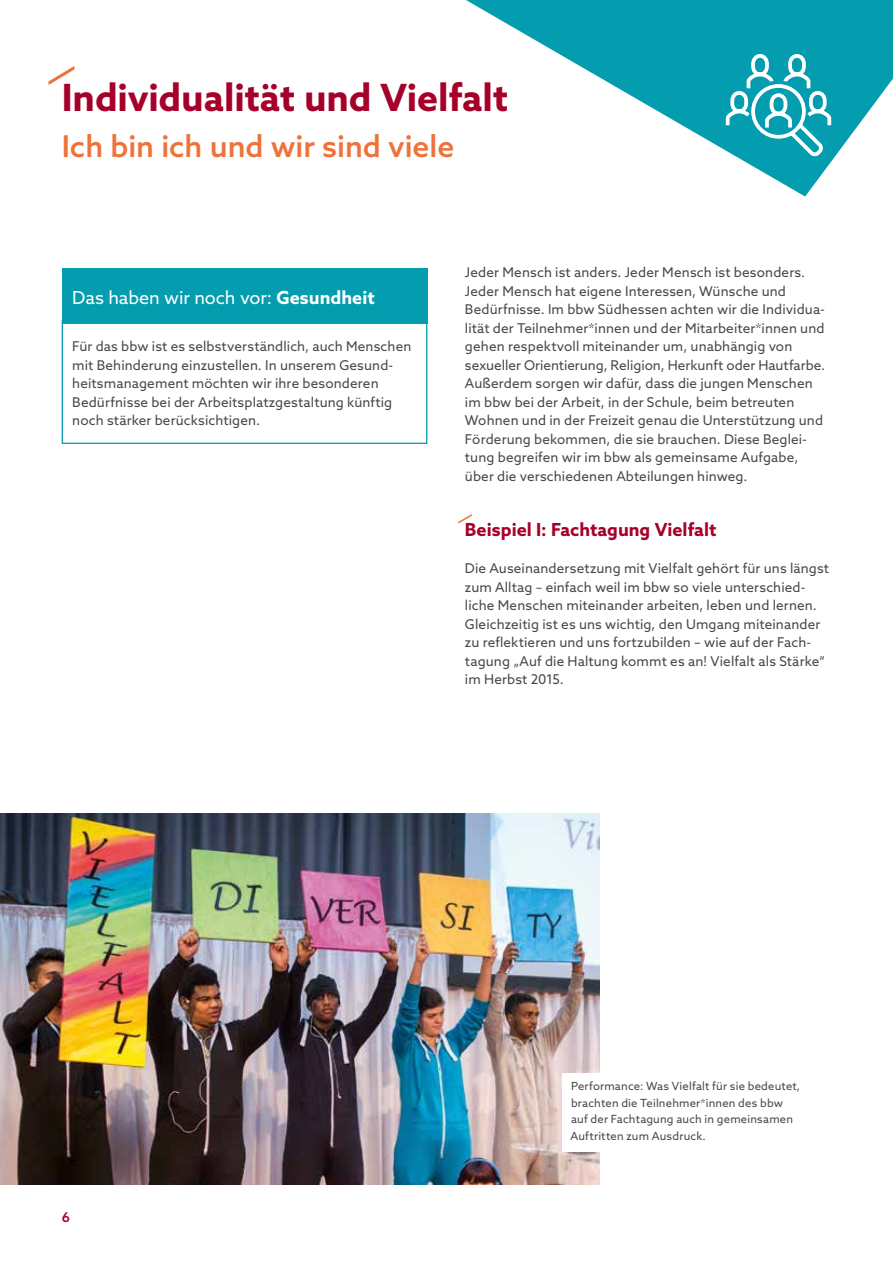
<style>
.page{position:relative;width:893px;height:1263px;background:#fff}
.page>*{position:absolute;margin:0;border:0;box-sizing:border-box;transform-origin:0 0}
.t1{font:700 37.5px "Azo Sans";letter-spacing:-.005em;color:#a6002a}
.t2{font:500 30px "Azo Sans";color:#ee7239}
.t3{font:18px "Azo Sans";letter-spacing:-.005em;color:#fff}
.t4{font:700 18px "Azo Sans";color:#a6002a}
.t5{font:13.5px/18.5px "Azo Sans";letter-spacing:.01em;color:#484847}
.t6{font:500 13.5px "Azo Sans";color:#a6002a}
.t7{font:11.25px/16.5px "Azo Sans";letter-spacing:.015em;color:#484847}
.s1{font-weight:700}
</style>
<div class="page">
<svg style="left:466px;top:0;width:427px;height:197px"></svg>
<img style="left:0;top:813px;width:599px;height:371px">
<svg style="left:49px;top:66px;width:25px;height:19px"></svg>
<div style="left:62px;top:268px;width:365px;height:56px;background:#049caf"></div>
<div style="left:62px;top:320px;width:365px;height:124px;border:1px solid #049caf"></div>
<div style="left:562px;top:1073px;width:269px;height:78px;background:#fff"></div>
<svg style="left:458px;top:514px;width:14px;height:10px"></svg>
<svg style="left:724px;top:52px;width:109px;height:108px"></svg>
<h1 class="t1" style="left:62px;top:73px;width:448px">Individualität und Vielfalt</h1>
<h2 class="t2" style="left:62px;top:127px;width:394px">Ich bin ich und wir sind viele</h2>
<h3 class="t3" style="left:72px;top:285px;width:304px">Das haben wir noch vor: <span class="s1">Gesundheit</span></h3>
<p class="t5" style="left:72px;top:337px;width:341px">Für das bbw ist es selbstverständlich, auch Menschen mit Behinderung einzustellen. In unserem Gesund&shy;heitsmanagement möchten wir ihre besonderen Bedürfnisse bei der Arbeitsplatzgestaltung künftig noch stärker berücksichtigen.</p>
<p class="t5" style="left:465px;top:263px;width:362px">Jeder Mensch ist anders. Jeder Mensch ist besonders.<br>Jeder Mensch hat eigene Interessen, Wünsche und Bedürfnisse. Im bbw Südhessen achten wir die Individua&shy;lität der Teilnehmer*innen und der Mitarbeiter*innen und gehen respektvoll miteinander um, unabhängig von sexueller Orientierung, Religion, Herkunft oder Hautfarbe.<br>Außerdem sorgen wir dafür, dass die jungen Menschen im bbw bei der Arbeit, in der Schule, beim betreuten Wohnen und in der Freizeit genau die Unterstützung und Förderung bekommen, die sie brauchen. Diese Beglei&shy;tung begreifen wir im bbw als gemeinsame Aufgabe, über die verschiedenen Abteilungen hinweg.</p>
<h3 class="t4" style="left:465px;top:518px;width:253px">Beispiel I: Fachtagung Vielfalt</h3>
<p class="t5" style="left:465px;top:559px;width:366px">Die Auseinandersetzung mit Vielfalt gehört für uns längst zum Alltag – einfach weil im bbw so viele unterschied&shy;liche Menschen miteinander arbeiten, leben und lernen.<br>Gleichzeitig ist es uns wichtig, den Umgang miteinander zu reflektieren und uns fortzubilden – wie auf der Fach&shy;tagung „Auf die Haltung kommt es an! Vielfalt als Stärke“ im Herbst 2015.</p>
<p class="t6" style="left:62px;top:1208px;width:10px">6</p>
<p class="t7" style="left:570px;top:1078px;width:231px">Performance: Was Vielfalt für sie bedeutet, brachten die Teilnehmer*innen des bbw auf der Fachtagung auch in gemeinsamen Auftritten zum Ausdruck.</p>
</div>
